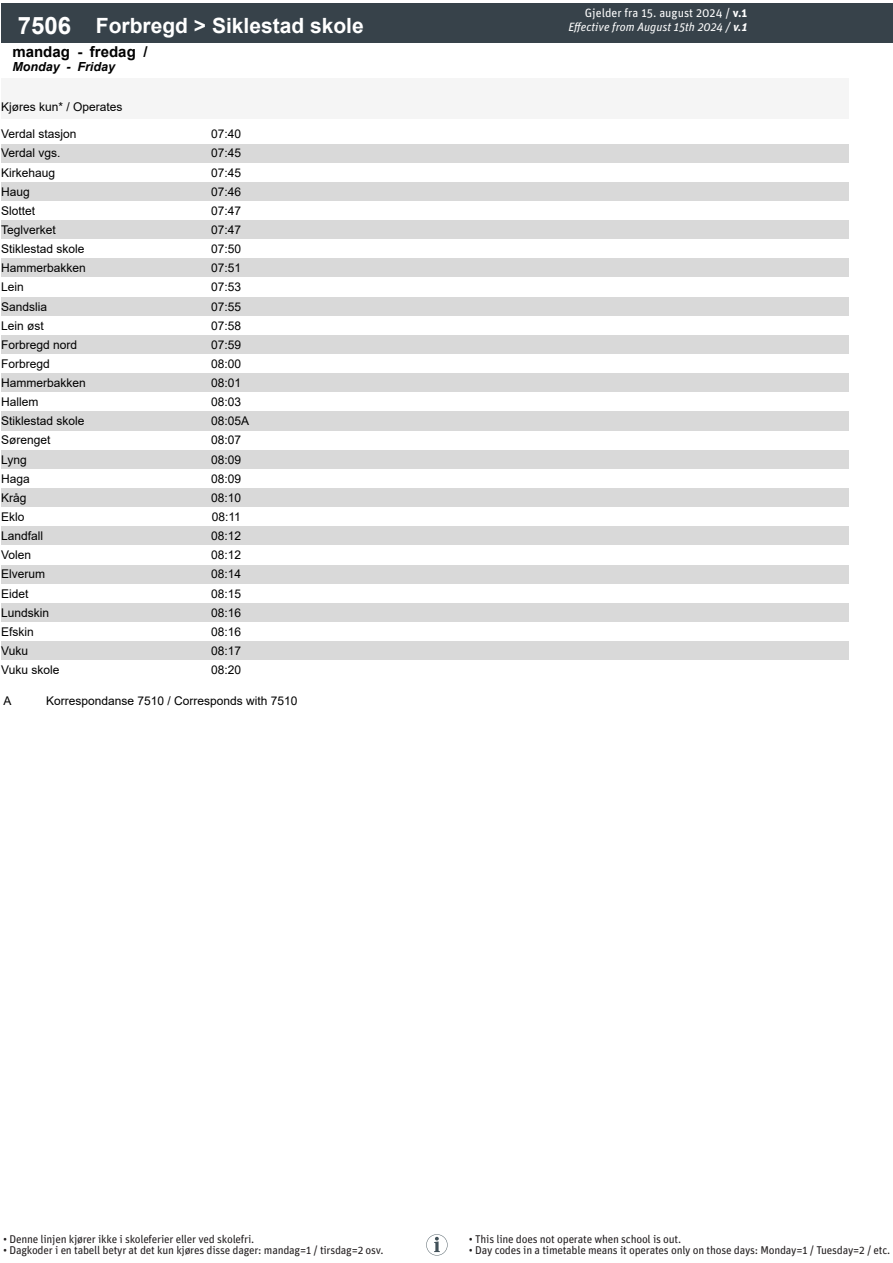
<style>
.page{position:relative;width:893px;height:1263px;background:#fff}
.page>*{position:absolute;margin:0;border:0;box-sizing:border-box;transform-origin:0 0}
.t1{font:700 21px "Arial";color:#fff}
.t2{font:700 15px "Arial";color:#000}
.t3{font:italic 700 12.45px "Arial";color:#000}
.t4{font:12px "Arial";color:#000}
.t5{font:italic 12px/14.4px "Unit Pro";color:#fff;text-align:right}
.t6{font:11.25px "Unit Pro";letter-spacing:-.02em;color:#231f20}
.s1{font-size:24px}
.s2{font-style:normal}
.s3{font-weight:700;font-style:normal}
.s4{font-weight:700}
</style>
<div class="page">
<div style="left:1px;top:79px;width:191px;height:40px;background:#f5f5f5"></div>
<div style="left:192px;top:79px;width:68px;height:40px;background:#f5f5f5"></div>
<div style="left:260px;top:79px;width:68px;height:40px;background:#f5f5f5"></div>
<div style="left:328px;top:79px;width:67px;height:40px;background:#f5f5f5"></div>
<div style="left:395px;top:79px;width:68px;height:40px;background:#f5f5f5"></div>
<div style="left:463px;top:79px;width:67px;height:40px;background:#f5f5f5"></div>
<div style="left:530px;top:79px;width:68px;height:40px;background:#f5f5f5"></div>
<div style="left:598px;top:79px;width:67px;height:40px;background:#f5f5f5"></div>
<div style="left:665px;top:79px;width:68px;height:40px;background:#f5f5f5"></div>
<div style="left:733px;top:79px;width:67px;height:40px;background:#f5f5f5"></div>
<div style="left:800px;top:79px;width:49px;height:40px;background:#f5f5f5"></div>
<div style="left:1px;top:3px;width:87px;height:40px;background:#37424a"></div>
<div style="left:88px;top:3px;width:804px;height:40px;background:#37424a"></div>
<div style="left:1px;top:144px;width:848px;height:19px;background:#d9d9d9"></div>
<div style="left:1px;top:182px;width:848px;height:19px;background:#d9d9d9"></div>
<div style="left:1px;top:220px;width:848px;height:20px;background:#d9d9d9"></div>
<div style="left:1px;top:259px;width:848px;height:19px;background:#d9d9d9"></div>
<div style="left:1px;top:297px;width:848px;height:19px;background:#d9d9d9"></div>
<div style="left:1px;top:335px;width:848px;height:19px;background:#d9d9d9"></div>
<div style="left:1px;top:374px;width:848px;height:19px;background:#d9d9d9"></div>
<div style="left:1px;top:412px;width:848px;height:19px;background:#d9d9d9"></div>
<div style="left:1px;top:450px;width:848px;height:19px;background:#d9d9d9"></div>
<div style="left:1px;top:488px;width:848px;height:19px;background:#d9d9d9"></div>
<div style="left:1px;top:527px;width:848px;height:19px;background:#d9d9d9"></div>
<div style="left:1px;top:565px;width:848px;height:19px;background:#d9d9d9"></div>
<div style="left:1px;top:603px;width:848px;height:19px;background:#d9d9d9"></div>
<div style="left:1px;top:641px;width:848px;height:20px;background:#d9d9d9"></div>
<svg style="left:426px;top:1234px;width:22px;height:21px"></svg>
<p class="t1" style="left:18px;top:10px;width:347px"><span class="s1">7506</span> Forbregd &gt; Siklestad skole</p>
<p class="t2" style="left:12px;top:41px;width:137px">mandag - fredag /</p>
<p class="t3" style="left:12px;top:58px;width:104px">Monday - Friday</p>
<p class="t4" style="left:1px;top:99px;width:123px">Kjøres kun* / Operates</p>
<p class="t4" style="left:1px;top:126px;width:77px">Verdal stasjon</p>
<p class="t4" style="left:211px;top:126px;width:32px">07:40</p>
<p class="t4" style="left:1px;top:145px;width:61px">Verdal vgs.</p>
<p class="t4" style="left:211px;top:145px;width:32px">07:45</p>
<p class="t4" style="left:1px;top:164px;width:56px">Kirkehaug</p>
<p class="t4" style="left:211px;top:164px;width:32px">07:45</p>
<p class="t4" style="left:1px;top:183px;width:30px">Haug</p>
<p class="t4" style="left:211px;top:183px;width:32px">07:46</p>
<p class="t4" style="left:1px;top:202px;width:36px">Slottet</p>
<p class="t4" style="left:211px;top:202px;width:32px">07:47</p>
<p class="t4" style="left:1px;top:221px;width:56px">Teglverket</p>
<p class="t4" style="left:211px;top:221px;width:32px">07:47</p>
<p class="t4" style="left:1px;top:241px;width:85px">Stiklestad skole</p>
<p class="t4" style="left:211px;top:241px;width:32px">07:50</p>
<p class="t4" style="left:1px;top:260px;width:86px">Hammerbakken</p>
<p class="t4" style="left:211px;top:260px;width:32px">07:51</p>
<p class="t4" style="left:1px;top:279px;width:24px">Lein</p>
<p class="t4" style="left:211px;top:279px;width:32px">07:53</p>
<p class="t4" style="left:1px;top:298px;width:48px">Sandslia</p>
<p class="t4" style="left:211px;top:298px;width:32px">07:55</p>
<p class="t4" style="left:1px;top:317px;width:44px">Lein øst</p>
<p class="t4" style="left:211px;top:317px;width:32px">07:58</p>
<p class="t4" style="left:1px;top:336px;width:78px">Forbregd nord</p>
<p class="t4" style="left:211px;top:336px;width:32px">07:59</p>
<p class="t4" style="left:1px;top:355px;width:50px">Forbregd</p>
<p class="t4" style="left:211px;top:355px;width:32px">08:00</p>
<p class="t4" style="left:1px;top:375px;width:86px">Hammerbakken</p>
<p class="t4" style="left:211px;top:375px;width:32px">08:01</p>
<p class="t4" style="left:1px;top:394px;width:39px">Hallem</p>
<p class="t4" style="left:211px;top:394px;width:32px">08:03</p>
<p class="t4" style="left:1px;top:413px;width:85px">Stiklestad skole</p>
<p class="t4" style="left:211px;top:413px;width:40px">08:05A</p>
<p class="t4" style="left:1px;top:432px;width:51px">Sørenget</p>
<p class="t4" style="left:211px;top:432px;width:32px">08:07</p>
<p class="t4" style="left:1px;top:451px;width:27px">Lyng</p>
<p class="t4" style="left:211px;top:451px;width:32px">08:09</p>
<p class="t4" style="left:1px;top:470px;width:30px">Haga</p>
<p class="t4" style="left:211px;top:470px;width:32px">08:09</p>
<p class="t4" style="left:1px;top:489px;width:27px">Kråg</p>
<p class="t4" style="left:211px;top:489px;width:32px">08:10</p>
<p class="t4" style="left:1px;top:508px;width:25px">Eklo</p>
<p class="t4" style="left:212px;top:508px;width:31px">08:11</p>
<p class="t4" style="left:1px;top:528px;width:44px">Landfall</p>
<p class="t4" style="left:211px;top:528px;width:32px">08:12</p>
<p class="t4" style="left:1px;top:547px;width:32px">Volen</p>
<p class="t4" style="left:211px;top:547px;width:32px">08:12</p>
<p class="t4" style="left:1px;top:566px;width:45px">Elverum</p>
<p class="t4" style="left:211px;top:566px;width:32px">08:14</p>
<p class="t4" style="left:1px;top:585px;width:29px">Eidet</p>
<p class="t4" style="left:211px;top:585px;width:32px">08:15</p>
<p class="t4" style="left:1px;top:604px;width:50px">Lundskin</p>
<p class="t4" style="left:211px;top:604px;width:32px">08:16</p>
<p class="t4" style="left:1px;top:623px;width:34px">Efskin</p>
<p class="t4" style="left:211px;top:623px;width:32px">08:16</p>
<p class="t4" style="left:1px;top:642px;width:28px">Vuku</p>
<p class="t4" style="left:211px;top:642px;width:32px">08:17</p>
<p class="t4" style="left:1px;top:662px;width:60px">Vuku skole</p>
<p class="t4" style="left:211px;top:662px;width:32px">08:20</p>
<p class="t4" style="left:3px;top:692px;width:10px">A</p>
<p class="t4" style="left:46px;top:692px;width:253px">Korrespondanse 7510 / Corresponds with 7510</p>
<p class="t5" style="left:568px;top:5px;width:180px"><span class="s2">Gjelder fra 15. august 2024 /</span> <span class="s3">v.1<br></span>Effective from August 15th 2024 / <span class="s4">v.1</span></p>
<p class="t6" style="left:3px;top:1231px;width:253px">• Denne linjen kjører ikke i skoleferier eller ved skolefri.</p>
<p class="t6" style="left:3px;top:1243px;width:382px">• Dagkoder i en tabell betyr at det kun kjøres disse dager: mandag=1 / tirsdag=2 osv.</p>
<p class="t6" style="left:469px;top:1231px;width:214px">• This line does not operate when school is out.</p>
<p class="t6" style="left:469px;top:1243px;width:423px">• Day codes in a timetable means it operates only on those days: Monday=1 / Tuesday=2 / etc.</p>
</div>
